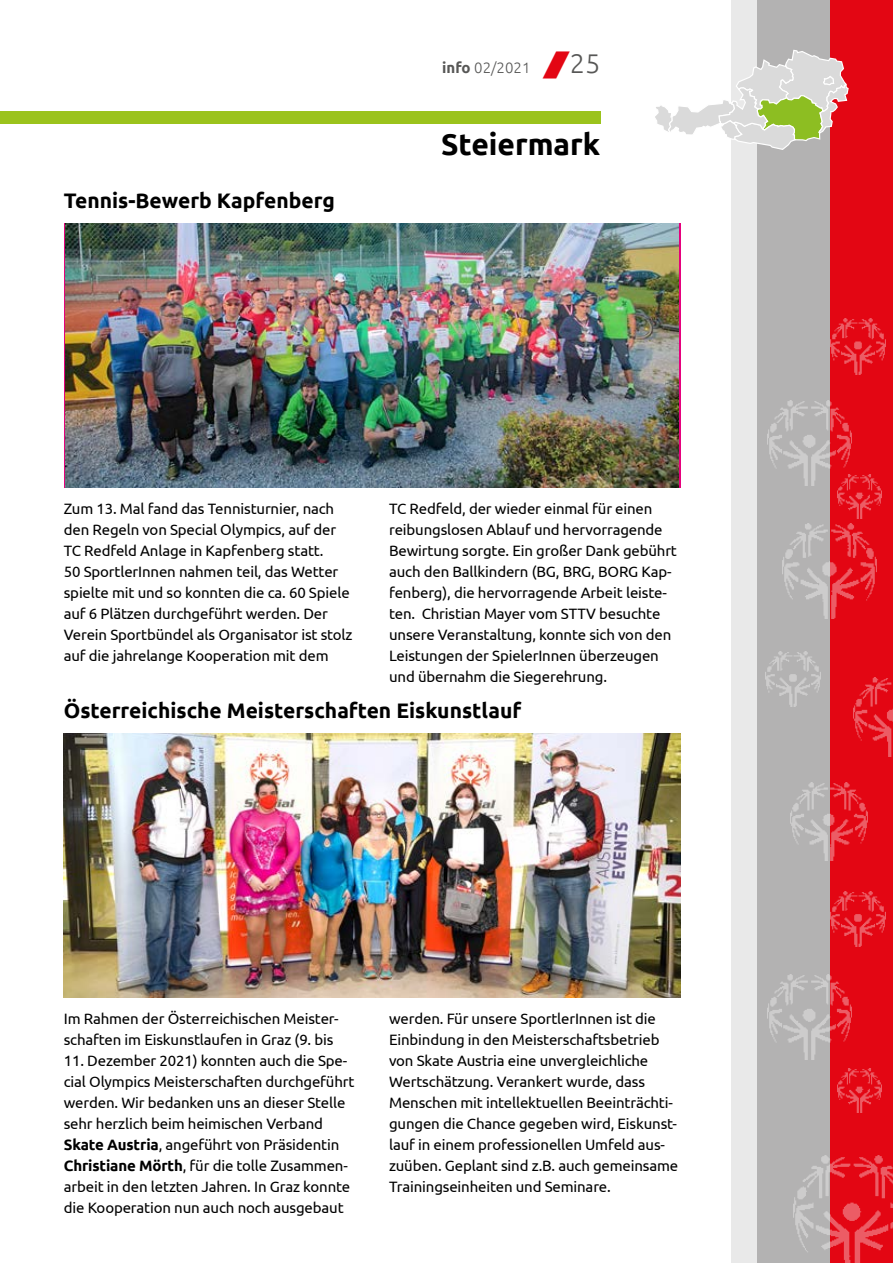
<style>
.page{position:relative;width:893px;height:1263px;background:#fff}
.page>*{position:absolute;margin:0;border:0;box-sizing:border-box;transform-origin:0 0}
.t1{font:700 30px "Ubuntu";color:#000}
.t2{font:300 27px "Ubuntu";color:#575756}
.t3{font:700 21px "Ubuntu";color:#000}
.t4{font:15px/21px "Ubuntu";letter-spacing:-.01em;color:#000}
.t5{font:300 15px "Ubuntu";color:#575756}
.s1{font-weight:700}
</style>
<div class="page">
<div style="left:829px;top:0;width:64px;height:1263px;background:#e30613"></div>
<div style="left:731px;top:0;width:26px;height:1263px;background:#e9e9e9"></div>
<div style="left:757px;top:0;width:72px;height:1263px;background:#b3b2b2"></div>
<img style="left:767px;top:400px;width:85px;height:85px">
<img style="left:767px;top:974px;width:85px;height:85px">
<img style="left:782px;top:524px;width:94px;height:94px">
<img style="left:793px;top:1155px;width:100px;height:108px">
<img style="left:854px;top:677px;width:39px;height:79px">
<img style="left:791px;top:783px;width:77px;height:77px">
<img style="left:766px;top:651px;width:54px;height:55px">
<img style="left:830px;top:319px;width:55px;height:55px">
<img style="left:830px;top:891px;width:55px;height:55px">
<img style="left:838px;top:475px;width:44px;height:44px">
<img style="left:838px;top:1068px;width:44px;height:44px">
<svg style="left:655px;top:49px;width:194px;height:102px"></svg>
<div style="left:0;top:111px;width:600px;height:12px;background:#9bc31c"></div>
<img style="left:64px;top:733px;width:616px;height:265px">
<img style="left:65px;top:223px;width:614px;height:265px">
<p class="t5" style="left:442px;top:58px;width:90px"><span class="s1">info</span> 02/2021</p>
<h2 class="t2" style="left:570px;top:47px;width:32px">25</h2>
<h3 class="t3" style="left:64px;top:187px;width:273px">Tennis-Bewerb Kapfenberg</h3>
<h1 class="t1" style="left:441px;top:126px;width:161px">Steiermark</h1>
<p class="t4" style="left:64px;top:498px;width:290px">Zum 13. Mal fand das Tennisturnier, nach den Regeln von Special Olympics, auf der TC Redfeld Anlage in Kapfenberg statt.<br>50 SportlerInnen nahmen teil, das Wetter spielte mit und so konnten die ca. 60 Spiele auf 6 Plätzen durchgeführt werden. Der Verein Sportbündel als Organisator ist stolz auf die jahrelange Kooperation mit dem</p>
<p class="t4" style="left:389px;top:498px;width:289px">TC Redfeld, der wieder einmal für einen reibungslosen Ablauf und hervorragende Bewirtung sorgte. Ein großer Dank gebührt auch den Ballkindern (BG, BRG, BORG Kap&shy;fenberg), die hervorragende Arbeit leiste&shy;ten. Christian Mayer vom STTV besuchte unsere Veranstaltung, konnte sich von den Leistungen der SpielerInnen überzeugen und übernahm die Siegerehrung.</p>
<h3 class="t3" style="left:64px;top:697px;width:459px">Österreichische Meisterschaften Eiskunstlauf</h3>
<p class="t4" style="left:64px;top:1008px;width:276px">Im Rahmen der Österreichischen Meister&shy;schaften im Eiskunstlaufen in Graz (9. bis</p>
<p class="t4" style="left:64px;top:1050px;width:292px">11. Dezember 2021) konnten auch die Spe&shy;cial Olympics Meisterschaften durchgeführt werden. Wir bedanken uns an dieser Stelle sehr herzlich beim heimischen Verband <span class="s1">Skate Austria</span>, angeführt von Präsidentin <span class="s1">Christiane Mörth</span>, für die tolle Zusammen&shy;arbeit in den letzten Jahren. In Graz konnte die Kooperation nun auch noch ausgebaut</p>
<p class="t4" style="left:389px;top:1008px;width:291px">werden. Für unsere SportlerInnen ist die Einbindung in den Meisterschaftsbetrieb von Skate Austria eine unvergleichliche Wertschätzung. Verankert wurde, dass Menschen mit intellektuellen Beeinträchti&shy;gungen die Chance gegeben wird, Eiskunst&shy;lauf in einem professionellen Umfeld aus&shy;zuüben. Geplant sind z.B. auch gemeinsame Trainingseinheiten und Seminare.</p>
</div>
